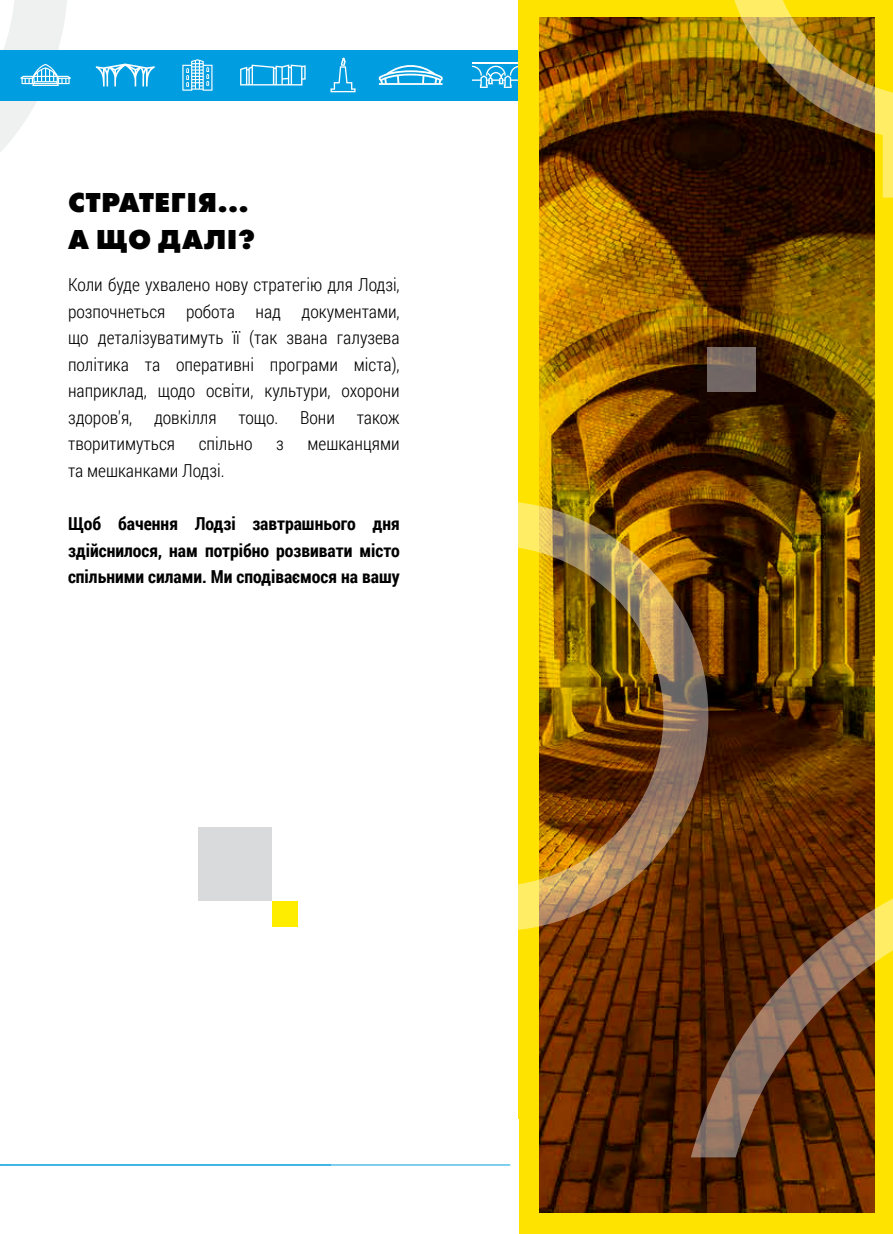
<style>
.page{position:relative;width:893px;height:1234px;background:#fff}
.page>*{position:absolute;margin:0;border:0;box-sizing:border-box;transform-origin:0 0}
.t1{font:700 28.5px/37px "Futura PT Extra";letter-spacing:.01em;color:#000}
.t2{font:300 17.85px/26.5px "Roboto Condensed";color:#000;text-align:justify}
.t3{font:700 17.85px/26.5px "Roboto Condensed";color:#000;text-align:justify}
</style>
<div class="page">
<div style="left:0;top:50px;width:893px;height:50px;background:#009ee0"></div>
<svg style="left:0;top:0;width:71px;height:152px"></svg>
<svg style="left:96px;top:63px;width:59px;height:23px"></svg>
<svg style="left:330px;top:58px;width:26px;height:34px"></svg>
<svg style="left:240px;top:64px;width:66px;height:21px"></svg>
<svg style="left:379px;top:65px;width:64px;height:20px"></svg>
<svg style="left:182px;top:59px;width:30px;height:32px"></svg>
<hr style="left:472px;top:62px;width:48px;height:1px;background:#fff">
<svg style="left:472px;top:66px;width:47px;height:22px"></svg>
<div style="left:519px;top:0;width:374px;height:1233px;background:#ffe300"></div>
<img style="left:539px;top:18px;width:335px;height:1194px">
<svg style="left:706px;top:0;width:187px;height:197px;background:#7b5f18"></svg>
<svg style="left:518px;top:502px;width:191px;height:427px;background:#966d1f"></svg>
<svg style="left:708px;top:347px;width:48px;height:44px;background:#756965"></svg>
<svg style="left:691px;top:898px;width:202px;height:259px;background:#714519"></svg>
<div style="left:198px;top:827px;width:74px;height:73px;background:#d9dadb"></div>
<div style="left:272px;top:900px;width:26px;height:26px;background:#ffed00"></div>
<hr style="left:0;top:1164px;width:510px;height:1px;background:#009ee0">
<h1 class="t1" style="left:68px;top:184px;width:189px">СТРАТЕГІЯ…<br>А ЩО ДАЛІ?</h1>
<p class="t2" style="left:68px;top:271px;width:333px">Коли буде ухвалено нову стратегію для Лодзі, розпочнеться робота над документами, що деталізуватимуть її (так звана галузева політика та оперативні програми міста), наприклад, щодо освіти, культури, охорони здоров'я, довкілля тощо. Вони також творитимуться</p>
<p class="t2" style="left:199px;top:430px;width:55px">спільно</p>
<p class="t2" style="left:276px;top:430px;width:9px">з</p>
<p class="t2" style="left:307px;top:430px;width:94px">мешканцями</p>
<p class="t2" style="left:68px;top:456px;width:158px">та мешканками Лодзі.</p>
<p class="t3" style="left:68px;top:509px;width:333px">Щоб бачення Лодзі завтрашнього дня здійснилося, нам потрібно розвивати місто спільними силами. Ми сподіваємося на вашу</p>
</div>
